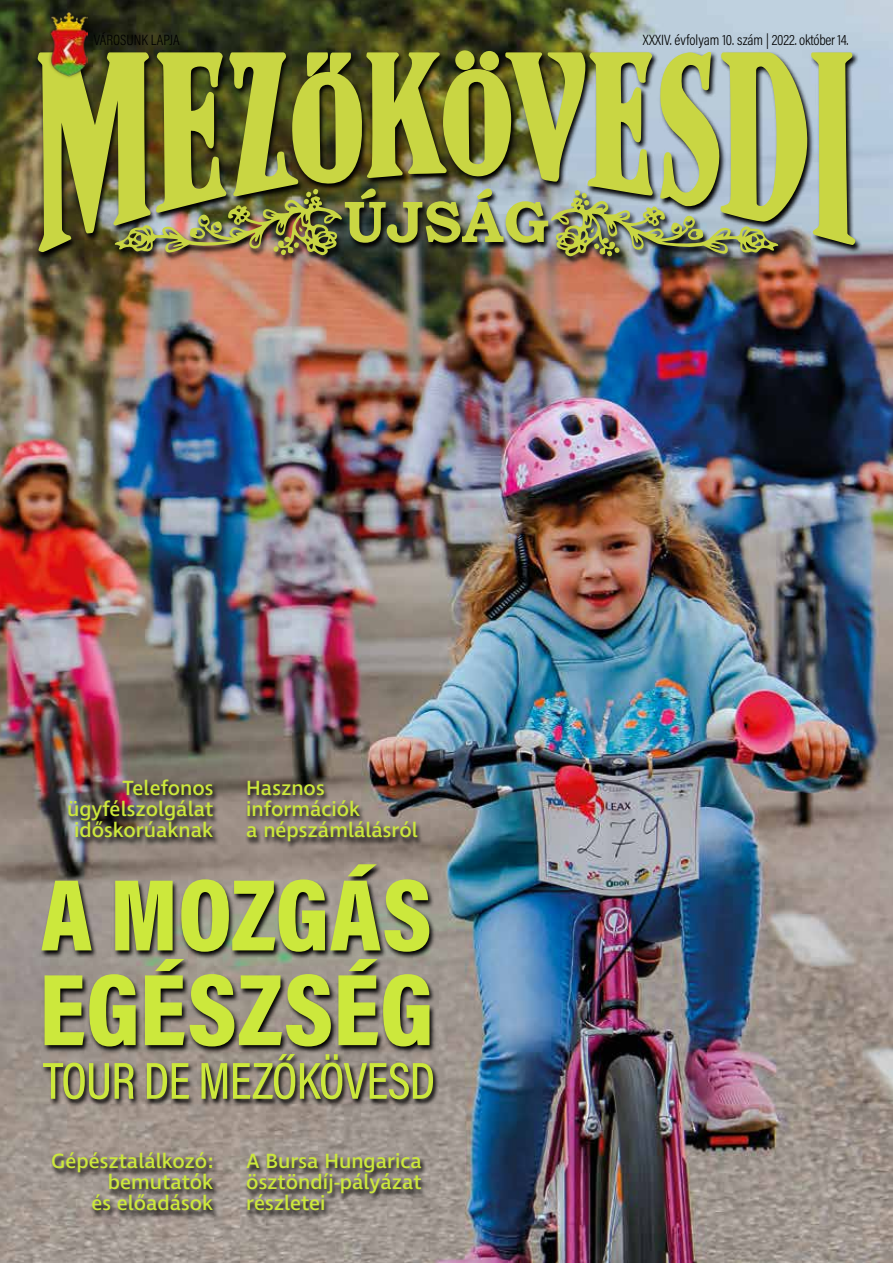
<style>
.page{position:relative;width:893px;height:1263px;background:#fff}
.page>*{position:absolute;margin:0;border:0;box-sizing:border-box;transform-origin:0 0}
.t1{font:900 103.35px/94.7px "Acumin Pro Cond";color:#cce83c}
.t2{font:500 52.5px "Acumin Pro Cond";letter-spacing:-.02em;color:#cce83c}
.t3{font:500 21px/21px "Ingra";color:#cce83c;text-align:right}
.t4{font:300 15px "Acumin Pro Cond";color:#000}
</style>
<div class="page">
<img style="left:0;top:0;width:893px;height:1263px">
<img style="left:36px;top:50px;width:826px;height:214px">
<img style="left:37px;top:47px;width:818px;height:210px">
<div style="left:47px;top:8px;width:45px;height:71px;background:#000;opacity:.5"></div>
<img style="left:50px;top:11px;width:37px;height:65px">
<svg style="left:50px;top:1152px;width:169px;height:67px;background:#837a73"></svg>
<img style="left:66px;top:779px;width:153px;height:67px">
<svg style="left:245px;top:1152px;width:183px;height:67px;background:#827b75"></svg>
<svg style="left:39px;top:863px;width:397px;height:191px;background:#57534d"></svg>
<svg style="left:41px;top:1053px;width:398px;height:54px;background:#746c66"></svg>
<svg style="left:245px;top:781px;width:179px;height:69px;background:#766a62"></svg>
<p class="t4" style="left:94px;top:30px;width:87px">VÁROSUNK LAPJA</p>
<p class="t4" style="left:643px;top:30px;width:207px">XXXIV. évfolyam 10. szám | 2022. október 14.</p>
<p class="t3" style="left:67px;top:779px;width:148px">Telefonos ügyfélszolgálat időskorúaknak</p>
<p class="t3" style="left:246px;top:779px;width:173px;text-align:left">Hasznos információk<br>a népszámlálásról</p>
<h1 class="t1" style="left:39px;top:865px;width:396px">A MOZGÁS<br>EGÉSZSÉG</h1>
<h2 class="t2" style="left:43px;top:1046px;width:394px">TOUR DE MEZŐKÖVESD</h2>
<p class="t3" style="left:51px;top:1152px;width:164px">Gépésztalálkozó: bemutatók<br>és előadások</p>
<p class="t3" style="left:246px;top:1152px;width:177px;text-align:justify">A Bursa Hungarica ösztöndíj-pályázat részletei</p>
</div>
